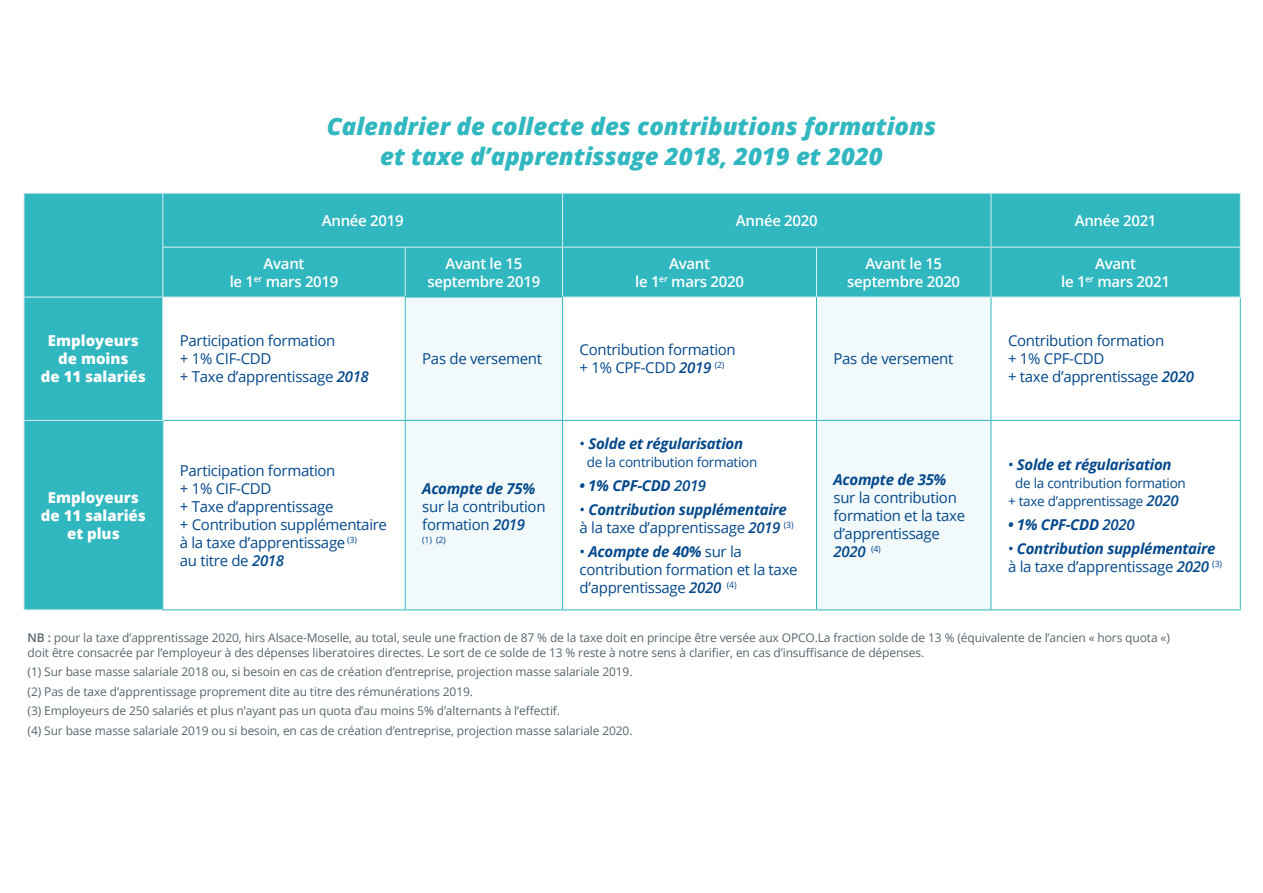
<style>
.page{position:relative;width:1263px;height:893px;background:#fff}
.page>*{position:absolute;margin:0;border:0;box-sizing:border-box;transform-origin:0 0}
.t1{font:italic 800 24px/30px "Open Sans";color:#30b7c0;text-align:center}
.t2{font:15px/18px "Open Sans";letter-spacing:-.02em;color:#05498c}
.t3{font:italic 700 15px/18px "Open Sans";letter-spacing:-.02em;color:#05498c}
.t4{font:600 15px/18px "Open Sans";letter-spacing:-.02em;color:#fff;text-align:center}
.t5{font:800 15px/18px "Open Sans";color:#fff;text-align:center}
.t6{font:13.5px/18px "Open Sans";letter-spacing:-.02em;color:#05498c;text-align:center}
.t7{font:12px/19.5px "Open Sans";letter-spacing:-.01em;color:#58666d}
.t8{font:8.7px "Open Sans";color:#05498c}
.s1{font-weight:600;font-style:italic}
.s2{font-weight:400;font-style:normal}
.s3{font-weight:600}
.s4{font-weight:700;font-style:italic}
.s5{font-weight:600;font-style:italic;font-size:15px}
</style>
<div class="page">
<div style="left:25px;top:194px;width:1215px;height:103px;background:#30b7c0"></div>
<div style="left:25px;top:247px;width:537px;height:362px;background:#30b7c0"></div>
<svg style="left:163px;top:298px;width:242px;height:311px"></svg>
<svg style="left:406px;top:298px;width:585px;height:311px;fill:#f1f9fa"></svg>
<hr style="left:991px;top:193px;width:250px;height:1px;background:#dbeef1">
<hr style="left:1240px;top:194px;width:1px;height:53px;background:#dbeef1">
<hr style="left:563px;top:297px;width:253px;height:1px;background:#dbeef1">
<hr style="left:1240px;top:297px;width:1px;height:123px;background:#30b7c0">
<hr style="left:816px;top:421px;width:1px;height:188px;background:#30b7c0">
<hr style="left:991px;top:421px;width:1px;height:188px;background:#30b7c0">
<hr style="left:816px;top:248px;width:1px;height:49px;background:#dbeef1">
<hr style="left:991px;top:247px;width:250px;height:1px;background:#dbeef1">
<hr style="left:991px;top:248px;width:1px;height:49px;background:#dbeef1">
<hr style="left:1240px;top:248px;width:1px;height:49px;background:#dbeef1">
<hr style="left:991px;top:297px;width:250px;height:1px;background:#dbeef1">
<hr style="left:816px;top:297px;width:175px;height:1px;background:#dbeef1">
<hr style="left:816px;top:297px;width:1px;height:123px;background:#30b7c0">
<hr style="left:991px;top:297px;width:1px;height:123px;background:#30b7c0">
<hr style="left:562px;top:193px;width:254px;height:1px;background:#dbeef1">
<hr style="left:816px;top:193px;width:175px;height:1px;background:#dbeef1">
<hr style="left:991px;top:194px;width:1px;height:53px;background:#dbeef1">
<hr style="left:562px;top:247px;width:254px;height:1px;background:#dbeef1">
<hr style="left:816px;top:247px;width:175px;height:1px;background:#dbeef1">
<hr style="left:24px;top:193px;width:139px;height:1px;background:#dbeef1">
<hr style="left:24px;top:194px;width:1px;height:53px;background:#dbeef1">
<hr style="left:163px;top:193px;width:242px;height:1px;background:#dbeef1">
<hr style="left:162px;top:194px;width:1px;height:53px;background:#dbeef1">
<hr style="left:405px;top:193px;width:158px;height:1px;background:#dbeef1">
<hr style="left:562px;top:194px;width:1px;height:53px;background:#dbeef1">
<hr style="left:24px;top:247px;width:1px;height:50px;background:#dbeef1">
<hr style="left:162px;top:247px;width:243px;height:1px;background:#dbeef1">
<hr style="left:162px;top:248px;width:1px;height:49px;background:#dbeef1">
<hr style="left:405px;top:247px;width:158px;height:1px;background:#dbeef1">
<hr style="left:405px;top:248px;width:1px;height:49px;background:#dbeef1">
<hr style="left:562px;top:248px;width:1px;height:49px;background:#dbeef1">
<hr style="left:163px;top:297px;width:242px;height:1px;background:#dbeef1">
<hr style="left:24px;top:421px;width:1px;height:188px;background:#dbeef1">
<hr style="left:24px;top:609px;width:138px;height:1px;background:#dbeef1">
<hr style="left:163px;top:420px;width:242px;height:1px;background:#30b7c0">
<hr style="left:162px;top:421px;width:1px;height:188px;background:#30b7c0">
<hr style="left:562px;top:420px;width:254px;height:1px;background:#30b7c0">
<hr style="left:816px;top:420px;width:175px;height:1px;background:#30b7c0">
<hr style="left:991px;top:420px;width:250px;height:1px;background:#30b7c0">
<hr style="left:1240px;top:421px;width:1px;height:188px;background:#30b7c0">
<hr style="left:162px;top:609px;width:243px;height:1px;background:#30b7c0">
<hr style="left:562px;top:609px;width:254px;height:1px;background:#30b7c0">
<hr style="left:816px;top:609px;width:175px;height:1px;background:#30b7c0">
<hr style="left:991px;top:609px;width:250px;height:1px;background:#30b7c0">
<hr style="left:24px;top:297px;width:139px;height:1px;background:#dbeef1">
<hr style="left:24px;top:297px;width:1px;height:123px;background:#dbeef1">
<hr style="left:162px;top:297px;width:1px;height:123px;background:#dbeef1">
<hr style="left:24px;top:420px;width:139px;height:1px;background:#dbeef1">
<hr style="left:405px;top:297px;width:158px;height:1px;background:#30b7c0">
<hr style="left:405px;top:297px;width:1px;height:123px;background:#30b7c0">
<hr style="left:562px;top:297px;width:1px;height:123px;background:#30b7c0">
<hr style="left:405px;top:420px;width:158px;height:1px;background:#30b7c0">
<hr style="left:405px;top:421px;width:1px;height:188px;background:#30b7c0">
<hr style="left:562px;top:421px;width:1px;height:188px;background:#30b7c0">
<hr style="left:405px;top:609px;width:158px;height:1px;background:#30b7c0">
<h1 class="t1" style="left:327px;top:110px;width:611px">Calendrier de collecte des contributions formations et taxe d’apprentissage 2018, 2019 et 2020</h1>
<p class="t4" style="left:322px;top:211px;width:83px">Année 2019</p>
<p class="t4" style="left:736px;top:211px;width:83px">Année 2020</p>
<p class="t4" style="left:1075px;top:211px;width:83px">Année 2021</p>
<p class="t4" style="left:230px;top:254px;width:110px">Avant<br>le 1<sup>er</sup> mars 2019</p>
<p class="t4" style="left:427px;top:254px;width:114px">Avant le 15 septembre 2019</p>
<p class="t4" style="left:635px;top:254px;width:110px">Avant<br>le 1<sup>er</sup> mars 2020</p>
<p class="t4" style="left:847px;top:254px;width:114px">Avant le 15 septembre 2020</p>
<p class="t4" style="left:1061px;top:254px;width:110px">Avant<br>le 1<sup>er</sup> mars 2021</p>
<p class="t5" style="left:41px;top:331px;width:106px">Employeurs de moins<br>de 11 salariés</p>
<p class="t2" style="left:180px;top:332px;width:191px">Participation formation<br>+ 1% CIF-CDD<br>+ Taxe d’apprentissage <span class="s1">2018</span></p>
<p class="t5" style="left:41px;top:488px;width:106px">Employeurs de 11 salariés et plus</p>
<p class="t2" style="left:180px;top:461px;width:209px">Participation formation<br>+ 1% CIF-CDD<br>+ Taxe d’apprentissage<br>+ Contribution supplémentaire à la taxe d’apprentissage <sup>(3)<br></sup>au titre de <span class="s1">2018</span></p>
<p class="t2" style="left:422px;top:350px;width:121px">Pas de versement</p>
<p class="t2" style="left:580px;top:341px;width:158px">Contribution formation + 1% CPF-CDD <span class="s1">2019</span> <sup>(2)</sup></p>
<p class="t2" style="left:833px;top:350px;width:121px">Pas de versement</p>
<p class="t3" style="left:422px;top:479px;width:114px">Acompte de 75%</p>
<p class="t2" style="left:422px;top:497px;width:125px">sur la contribution formation <span class="s1">2019</span></p>
<p class="t8" style="left:422px;top:534px;width:25px">(1) (2)</p>
<p class="t3" style="left:580px;top:434px;width:165px"><span class="s2">•</span> Solde et régularisation</p>
<p class="t6" style="left:587px;top:453px;width:172px">de la contribution formation</p>
<p class="t3" style="left:580px;top:476px;width:128px">• 1% CPF-CDD <span class="s3">2019</span></p>
<p class="t3" style="left:580px;top:500px;width:216px"><span class="s2">•</span> Contribution supplémentaire <span class="s2">à la taxe d’apprentissage</span> <span class="s3">2019</span> <sup>(3)</sup></p>
<p class="t2" style="left:580px;top:542px;width:220px">• <span class="s4">Acompte de 40%</span> sur la contribution formation et la taxe d’apprentissage <span class="s1">2020</span> <sup>(4)</sup></p>
<p class="t3" style="left:833px;top:470px;width:114px">Acompte de 35%</p>
<p class="t2" style="left:833px;top:488px;width:133px">sur la contribution formation et la taxe d’apprentissage<br><span class="s1">2020</span> <sup>(4)</sup></p>
<p class="t2" style="left:1008px;top:332px;width:188px">Contribution formation<br>+ 1% CPF-CDD<br>+ taxe d’apprentissage <span class="s1">2020</span></p>
<p class="t3" style="left:1008px;top:455px;width:165px"><span class="s2">•</span> Solde et régularisation</p>
<p class="t6" style="left:1008px;top:474px;width:179px">de la contribution formation + taxe d’apprentissage <span class="s5">2020</span></p>
<p class="t3" style="left:1008px;top:515px;width:128px">• 1% CPF-CDD <span class="s3">2020</span></p>
<p class="t3" style="left:1008px;top:539px;width:216px"><span class="s2">•</span> Contribution supplémentaire <span class="s2">à la taxe d’apprentissage</span> <span class="s3">2020</span> <sup>(3)</sup></p>
<p class="t7" style="left:28px;top:631px;width:1144px;line-height:14.4px"><span class="s3">NB :</span> pour la taxe d’apprentissage 2020, hirs Alsace-Moselle, au total, seule une fraction de 87 % de la taxe doit en principe être versée aux OPCO.La fraction solde de 13 % (équivalente de l’ancien « hors quota «) doit être consacrée par l’employeur à des dépenses liberatoires directes. Le sort de ce solde de 13 % reste à notre sens à clarifier, en cas d’insuffisance de dépenses.</p>
<p class="t7" style="left:28px;top:662px;width:606px">(1) Sur base masse salariale 2018 ou, si besoin en cas de création d’entreprise, projection masse salariale 2019. (2) Pas de taxe d’apprentissage proprement dite au titre des rémunérations 2019.<br>(3) Employeurs de 250 salariés et plus n’ayant pas un quota d’au moins 5% d’alternants à l’effectif.<br>(4) Sur base masse salariale 2019 ou si besoin, en cas de création d’entreprise, projection masse salariale 2020.</p>
</div>
